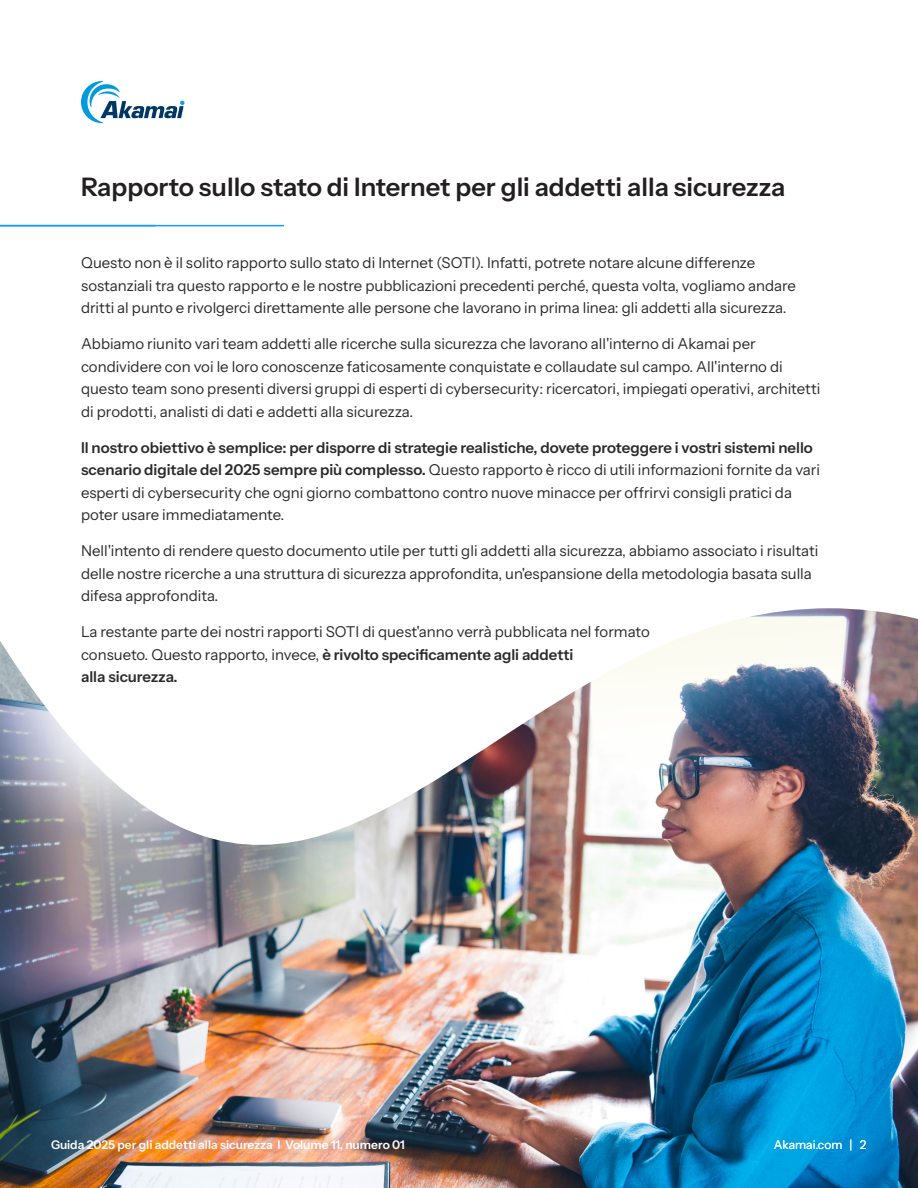
<style>
.page{position:relative;width:918px;height:1188px;background:#fff}
.page>*{position:absolute;margin:0;border:0;box-sizing:border-box;transform-origin:0 0}
.H1_-_Blue_Bar{font:600 25.5px "Instrument Sans";color:#231f20}
.Body{font:15px/22.5px "Instrument Sans";color:#2a2a2b}
.t1{font:600 12px "Instrument Sans";color:#fff}
.t2{font:12px "Instrument Sans";color:#fff}
.s1{font-weight:600}
</style>
<div class="page">
<img style="left:0;top:608px;width:918px;height:580px">
<svg style="left:81px;top:81px;width:103px;height:42px"></svg>
<svg style="left:0;top:225px;width:284px;height:1px"></svg>
<p class="H1_-_Blue_Bar" style="left:81px;top:171px;width:706px">Rapporto sullo stato di Internet per gli addetti alla sicurezza</p>
<p class="Body" style="left:81px;top:252px;width:717px">Questo non è il solito rapporto sullo stato di Internet (SOTI). Infatti, potrete notare alcune differenze sostanziali tra questo rapporto e le nostre pubblicazioni precedenti perché, questa volta, vogliamo andare dritti al punto e rivolgerci direttamente alle persone che lavorano in prima linea: gli addetti alla sicurezza.</p>
<p class="Body" style="left:81px;top:333px;width:741px">Abbiamo riunito vari team addetti alle ricerche sulla sicurezza che lavorano all'interno di Akamai per condividere con voi le loro conoscenze faticosamente conquistate e collaudate sul campo. All'interno di questo team sono presenti diversi gruppi di esperti di cybersecurity: ricercatori, impiegati operativi, architetti di prodotti, analisti di dati e addetti alla sicurezza.</p>
<p class="Body" style="left:81px;top:436px;width:741px"><span class="s1">Il nostro obiettivo è semplice: per disporre di strategie realistiche, dovete proteggere i vostri sistemi nello scenario digitale del 2025 sempre più complesso.</span> Questo rapporto è ricco di utili informazioni fornite da vari esperti di cybersecurity che ogni giorno combattono contro nuove minacce per offrirvi consigli pratici da poter usare immediatamente.</p>
<p class="Body" style="left:81px;top:540px;width:739px">Nell'intento di rendere questo documento utile per tutti gli addetti alla sicurezza, abbiamo associato i risultati delle nostre ricerche a una struttura di sicurezza approfondita, un'espansione della metodologia basata sulla difesa approfondita.</p>
<p class="Body" style="left:81px;top:621px;width:570px">La restante parte dei nostri rapporti SOTI di quest'anno verrà pubblicata nel formato consueto. Questo rapporto, invece, <span class="s1">è rivolto specificamente agli addetti<br>alla sicurezza.</span></p>
<p class="t1" style="left:51px;top:1137px;width:355px">Guida 2025 per gli addetti alla sicurezza I Volume 11, numero 01</p>
<p class="t2" style="left:774px;top:1137px;width:94px">Akamai.com | 2</p>
</div>
